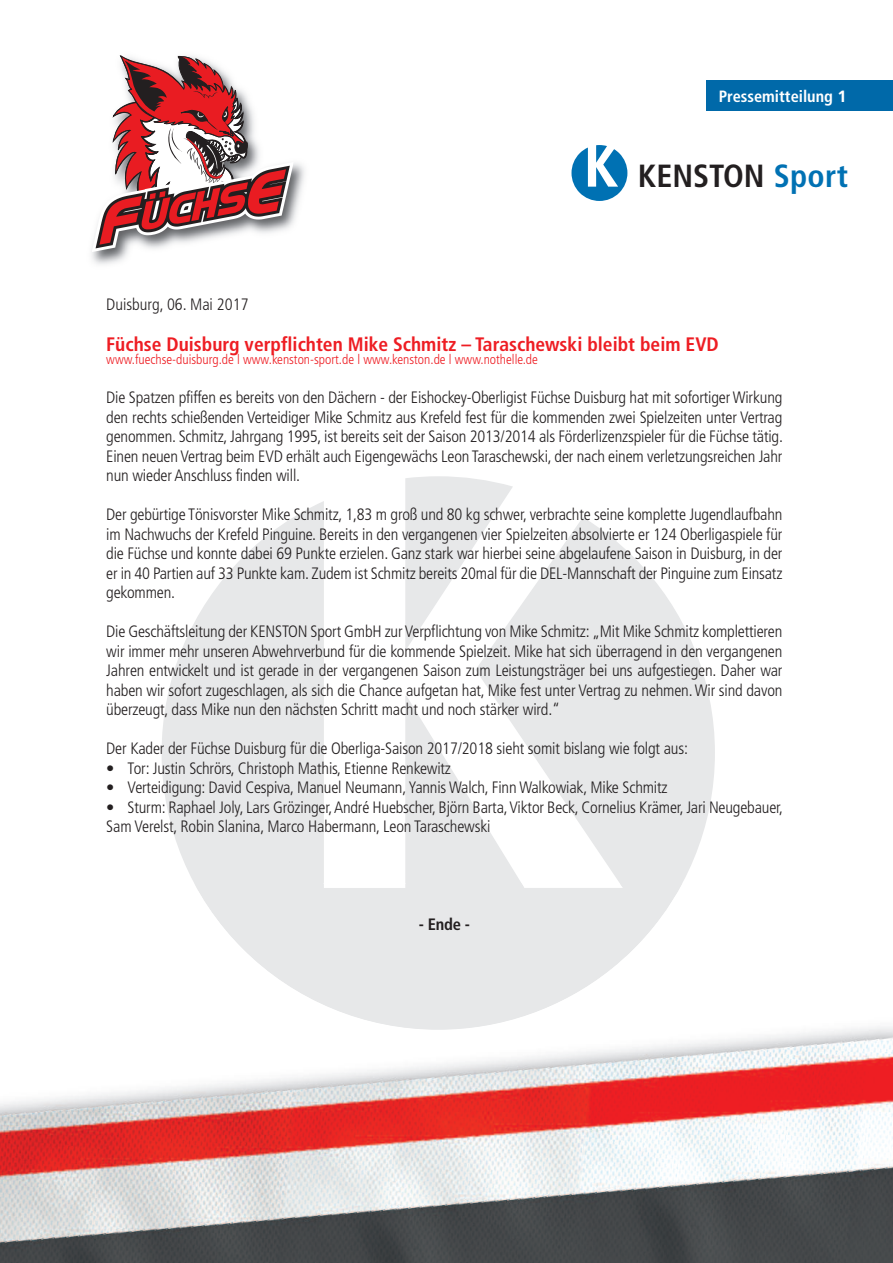
<style>
.page{position:relative;width:893px;height:1263px;background:#fff}
.page>*{position:absolute;margin:0;border:0;box-sizing:border-box;transform-origin:0 0}
.t1{font:700 condensed 32.1px "Frutiger";color:#231f20}
.t2{font:700 condensed 19.5px "Frutiger";color:#ee1d23}
.t3{font:300 condensed 16.5px/19.5px "Frutiger";letter-spacing:-.01em;color:#231f20;text-align:justify}
.t4{font:700 condensed 16.5px "Frutiger";color:#231f20}
.t5{font:700 condensed 16.35px "Frutiger";color:#fff}
.t6{font:300 condensed 13.5px "Frutiger";color:#ee1d23}
.s1{font-stretch:normal}
.s2{color:#0071b3}
</style>
<div class="page">
<svg style="left:405px;top:476px;width:108px;height:25px;background:#eaebec"></svg>
<svg style="left:162px;top:501px;width:553px;height:382px;fill:#e7e8e9"></svg>
<div style="left:706px;top:81px;width:187px;height:30px;background:#0069a9"></div>
<svg style="left:571px;top:145px;width:56px;height:56px"></svg>
<img style="left:91px;top:163px;width:214px;height:102px">
<svg style="left:92px;top:55px;width:202px;height:197px"></svg>
<img style="left:0;top:904px;width:893px;height:359px">
<img style="left:225px;top:929px;width:385px;height:101px">
<p class="t5" style="left:719px;top:89px;width:129px">Pressemitteilung <span class="s1">1</span></p>
<h1 class="t1" style="left:638px;top:163px;width:212px">KENSTON <span class="s2">Sport</span></h1>
<p class="t3" style="left:106px;top:296px;width:144px">Duisburg, 06. Mai 2017</p>
<p class="t2" style="left:106px;top:336px;width:614px">Füchse Duisburg verpflichten Mike Schmitz – Taraschewski bleibt beim EVD</p>
<p class="t6" style="left:106px;top:354px;width:433px">www.fuechse-duisburg.de l www.kenston-sport.de l www.kenston.de l www.nothelle.de</p>
<p class="t3" style="left:106px;top:389px;width:678px">Die Spatzen pfiffen es bereits von den Dächern - der Eishockey-Oberligist Füchse Duisburg hat mit sofortiger Wirkung den rechts schießenden Verteidiger Mike Schmitz aus Krefeld fest für die kommenden zwei Spielzeiten unter Vertrag genommen. Schmitz, Jahrgang 1995, ist bereits seit der Saison 2013/2014 als Förderlizenzspieler für die Füchse tätig.<br>Einen neuen Vertrag beim EVD erhält auch Eigengewächs Leon Taraschewski, der nach einem verletzungsreichen Jahr nun wieder Anschluss finden will.</p>
<p class="t3" style="left:106px;top:506px;width:678px">Der gebürtige Tönisvorster Mike Schmitz, 1,83 m groß und 80 kg schwer, verbrachte seine komplette Jugendlaufbahn im Nachwuchs der Krefeld Pinguine. Bereits in den vergangenen vier Spielzeiten absolvierte er 124 Oberligaspiele für die Füchse und konnte dabei 69 Punkte erzielen. Ganz stark war hierbei seine abgelaufene Saison in Duisburg, in der er in 40 Partien auf 33 Punkte kam. Zudem ist Schmitz bereits 20mal für die DEL-Mannschaft der Pinguine zum Einsatz gekommen.</p>
<p class="t3" style="left:106px;top:623px;width:678px">Die Geschäftsleitung der KENSTON Sport GmbH zurVerpflichtung von Mike Schmitz: „Mit Mike Schmitz komplettieren wir immer mehr unseren Abwehrverbund für die kommende Spielzeit. Mike hat sich überragend in den vergangenen Jahren entwickelt und ist gerade in der vergangenen Saison zum Leistungsträger bei uns aufgestiegen. Daher war haben wir sofort zugeschlagen, als sich die Chance aufgetan hat, Mike fest unter Vertrag zu nehmen.Wir sind davon überzeugt, dass Mike nun den nächsten Schritt macht und noch stärker wird.“</p>
<p class="t3" style="left:106px;top:740px;width:583px">Der Kader der Füchse Duisburg für die Oberliga-Saison 2017/2018 sieht somit bislang wie folgt aus:</p>
<p class="t3" style="left:106px;top:759px;width:346px">• Tor: Justin Schrörs, Christoph Mathis, Etienne Renkewitz</p>
<p class="t3" style="left:106px;top:779px;width:563px">• Verteidigung: David Cespiva, Manuel Neumann, Yannis Walch, Finn Walkowiak, Mike Schmitz</p>
<p class="t3" style="left:106px;top:798px;width:678px">• Sturm: Raphael Joly, Lars Grözinger,André Huebscher, Björn Barta,Viktor Beck, Cornelius Krämer, Jari Neugebauer,<br>Sam Verelst, Robin Slanina, Marco Habermann, Leon Taraschewski</p>
<p class="t4" style="left:419px;top:917px;width:53px">- Ende -</p>
</div>
